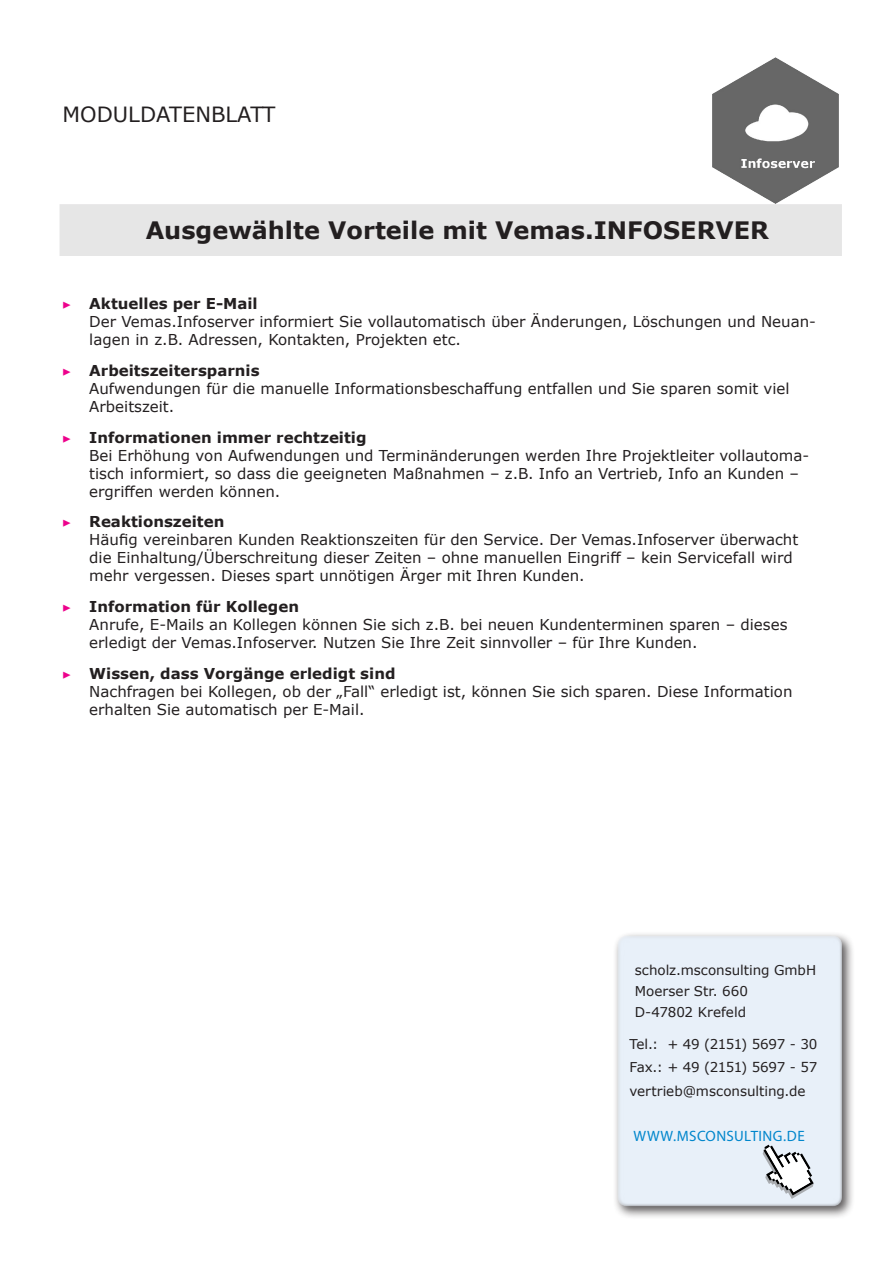
<style>
.page{position:relative;width:893px;height:1263px;background:#fff}
.page>*{position:absolute;margin:0;border:0;box-sizing:border-box;transform-origin:0 0}
.t1{font:700 24px "Verdana";color:#231f20}
.t2{font:21px "Verdana";color:#231f20}
.t3{font:15px/18px "Verdana";color:#231f20}
.Fliesstext_Headlines{font:15px "Myriad Pro";letter-spacing:.025em;color:#0086cc}
.Fliesstext{font:13.5px/21px "Verdana";color:#231f20}
.Fliesstext-2{font:13.5px "Verdana";letter-spacing:-.03em;color:#231f20}
.Fliesstext-3{font:13.5px "Verdana";letter-spacing:-.025em;color:#231f20}
.s1{font-family:"Minion Pro";color:#ed028c}
.s2{font-weight:700}
</style>
<div class="page">
<img style="left:713px;top:57px;width:126px;height:146px">
<div style="left:60px;top:205px;width:781px;height:50px;background:#e6e6e6"></div>
<div style="left:613px;top:931px;width:242px;height:288px;background:#231f20;opacity:.75"></div>
<div style="left:618px;top:936px;width:224px;height:270px;background:#e8f0f9;border-radius:9px"></div>
<svg style="left:763px;top:1145px;width:51px;height:54px"></svg>
<p class="t2" style="left:63px;top:100px;width:215px">MODULDATENBLATT</p>
<p class="t1" style="left:146px;top:214px;width:625px">Ausgewählte Vorteile mit Vemas.INFOSERVER</p>
<p class="t3" style="left:89px;top:294px;width:728px;text-indent:-27px"><span class="s1">▶</span> <span class="s2">Aktuelles per E-Mail<br></span>Der Vemas.Infoserver informiert Sie vollautomatisch über Änderungen, Löschungen und Neuan&shy;lagen in z.B. Adressen, Kontakten, Projekten etc.</p>
<p class="t3" style="left:89px;top:361px;width:702px;text-indent:-27px"><span class="s1">▶</span> <span class="s2">Arbeitszeitersparnis<br></span>Aufwendungen für die manuelle Informationsbeschaffung entfallen und Sie sparen somit viel<br>Arbeitszeit.</p>
<p class="t3" style="left:89px;top:428px;width:722px;text-indent:-27px"><span class="s1">▶</span> <span class="s2">Informationen immer rechtzeitig<br></span>Bei Erhöhung von Aufwendungen und Terminänderungen werden Ihre Projektleiter vollautoma&shy;tisch informiert, so dass die geeigneten Maßnahmen – z.B. Info an Vertrieb, Info an Kunden – ergriffen werden können.</p>
<p class="t3" style="left:89px;top:513px;width:710px;text-indent:-27px"><span class="s1">▶</span> <span class="s2">Reaktionszeiten<br></span>Häufig vereinbaren Kunden Reaktionszeiten für den Service. Der Vemas.Infoserver überwacht die Einhaltung/Überschreitung dieser Zeiten – ohne manuellen Eingriff – kein Servicefall wird mehr vergessen. Dieses spart unnötigen Ärger mit Ihren Kunden.</p>
<p class="t3" style="left:89px;top:598px;width:700px;text-indent:-27px"><span class="s1">▶</span> <span class="s2">Information für Kollegen<br></span>Anrufe, E-Mails an Kollegen können Sie sich z.B. bei neuen Kundenterminen sparen – dieses erledigt der Vemas.Infoserver. Nutzen Sie Ihre Zeit sinnvoller – für Ihre Kunden.</p>
<p class="t3" style="left:89px;top:664px;width:705px;text-indent:-27px"><span class="s1">▶</span> <span class="s2">Wissen, dass Vorgänge erledigt sind<br></span>Nachfragen bei Kollegen, ob der „Fall“ erledigt ist, können Sie sich sparen. Diese Information erhalten Sie automatisch per E-Mail.</p>
<p class="Fliesstext" style="left:635px;top:959px;width:183px">scholz.msconsulting GmbH<br>Moerser Str. 660<br>D-47802 Krefeld</p>
<p class="Fliesstext-2" style="left:629px;top:1034px;width:190px">Tel.: + 49 (2151) 5697 - 30</p>
<p class="Fliesstext-3" style="left:629px;top:1058px;width:190px">Fax.: + 49 (2151) 5697 - 57</p>
<p class="Fliesstext" style="left:629px;top:1080px;width:178px">vertrieb@msconsulting.de</p>
<p class="Fliesstext_Headlines" style="left:633px;top:1127px;width:173px">WWW.MSCONSULTING.DE</p>
</div>
